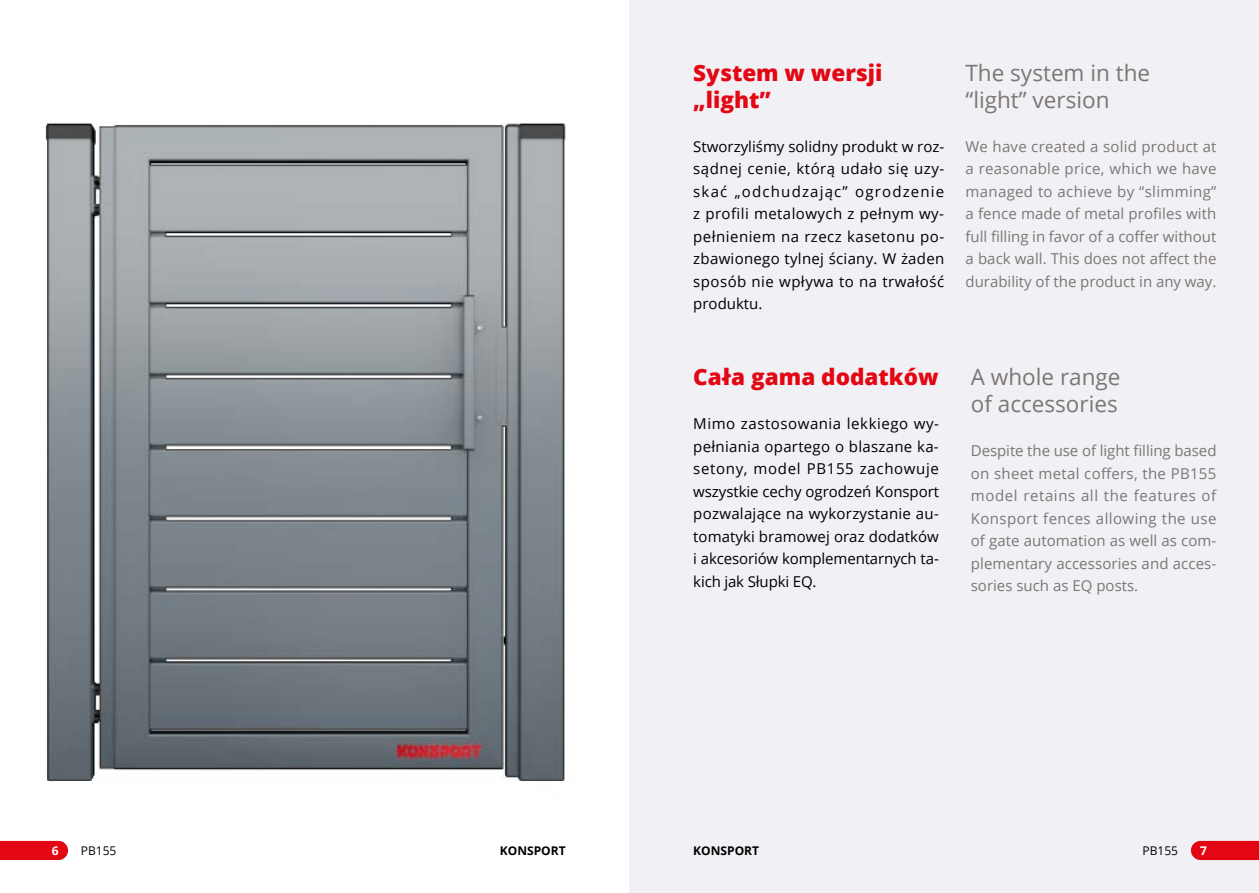
<style>
.page{position:relative;width:1259px;height:893px;background:#fff}
.page>*{position:absolute;margin:0;border:0;box-sizing:border-box;transform-origin:0 0}
.t1{font:22.5px/27px "Open Sans";color:#7c7674}
.t2{font:800 22.5px/27px "Open Sans";color:#e30613}
.t3{font:15px/22.5px "Open Sans";color:#000;text-align:justify}
.t4{font:15px/22.5px "Open Sans";letter-spacing:.005em;color:#7c7674;text-align:justify}
.t5{font:700 12px "Open Sans";color:#000}
.t6{font:12px "Open Sans";color:#000}
.t7{font:700 12px "Open Sans";color:#fff}
</style>
<div class="page">
<div style="left:629px;top:0;width:630px;height:893px;background:#f0f0f5"></div>
<img style="left:45px;top:123px;width:521px;height:658px">
<svg style="left:0;top:841px;width:68px;height:19px"></svg>
<svg style="left:1191px;top:841px;width:68px;height:19px"></svg>
<h1 class="t2" style="left:693px;top:58px;width:191px">System w wersji „light”</h1>
<p class="t3" style="left:693px;top:135px;width:252px">Stworzyliśmy solidny produkt w roz&shy;sądnej cenie, którą udało się uzy&shy;skać „odchudzając” ogrodzenie z profili metalowych z pełnym wy&shy;pełnieniem na rzecz kasetonu po&shy;zbawionego tylnej ściany. W żaden sposób nie wpływa to na trwałość produktu.</p>
<h1 class="t1" style="left:965px;top:59px;width:186px">The system in the “light” version</h1>
<p class="t4" style="left:965px;top:135px;width:252px">We have created a solid product at a reasonable price, which we have managed to achieve by “slimming” a fence made of metal profiles with full filling in favor of a coffer without a back wall. This does not affect the durability of the product in any way.</p>
<h1 class="t2" style="left:693px;top:362px;width:247px">Cała gama dodatków</h1>
<p class="t3" style="left:693px;top:412px;width:247px">Mimo zastosowania lekkiego wy&shy;pełniania opartego o blaszane ka&shy;setony, model PB155 zachowuje wszystkie cechy ogrodzeń Konsport pozwalające na wykorzystanie au&shy;tomatyki bramowej oraz dodatków i akcesoriów komplementarnych ta&shy;kich jak Słupki EQ.</p>
<h1 class="t1" style="left:971px;top:363px;width:151px">A whole range of accessories</h1>
<p class="t4" style="left:971px;top:439px;width:247px">Despite the use of light filling based on sheet metal coffers, the PB155 model retains all the features of Konsport fences allowing the use of gate automation as well as com&shy;plementary accessories and acces&shy;sories such as EQ posts.</p>
<p class="t7" style="left:52px;top:842px;width:8px">6</p>
<p class="t6" style="left:81px;top:842px;width:37px">PB155</p>
<p class="t5" style="left:500px;top:842px;width:67px">KONSPORT</p>
<p class="t5" style="left:693px;top:842px;width:67px">KONSPORT</p>
<p class="t6" style="left:1142px;top:842px;width:37px">PB155</p>
<p class="t7" style="left:1200px;top:842px;width:8px">7</p>
</div>
